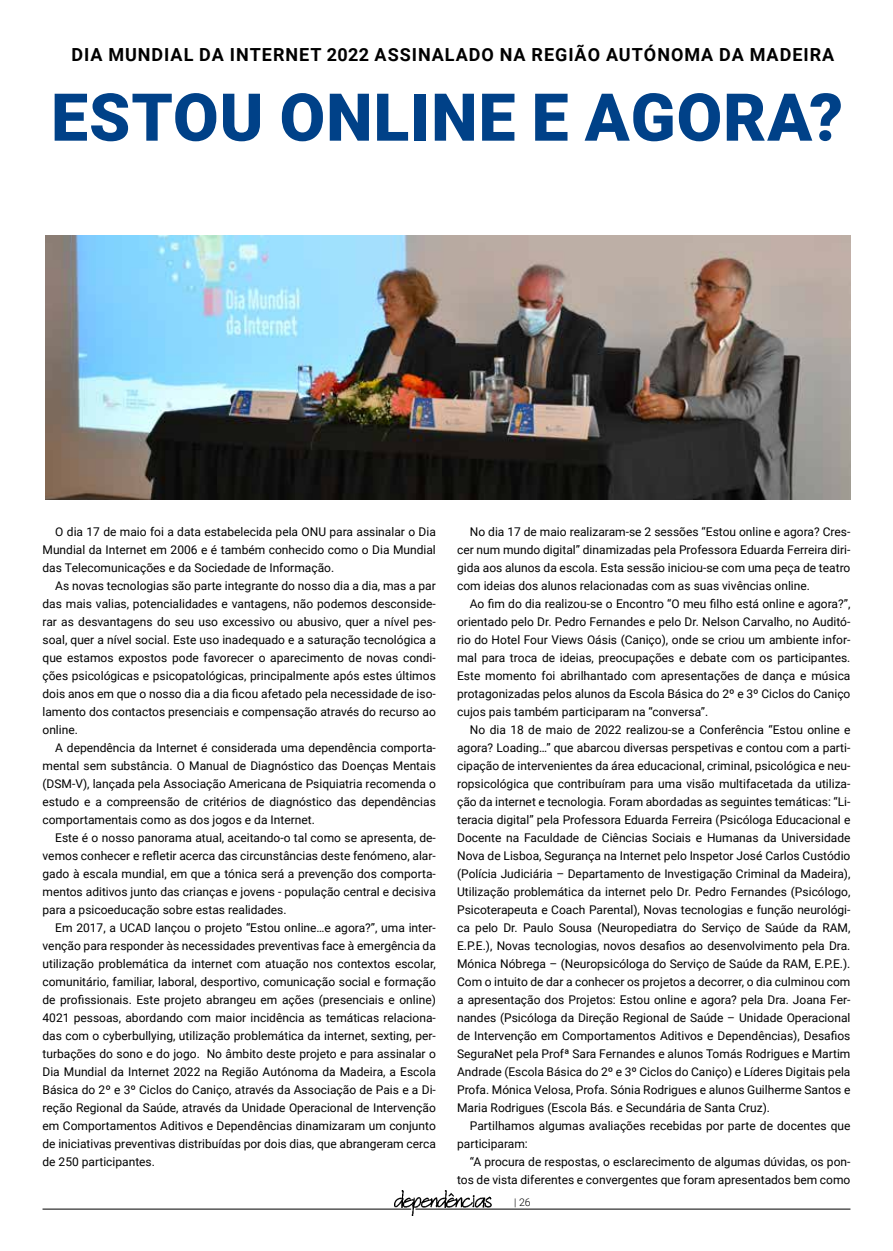
<style>
.page{position:relative;width:893px;height:1251px;background:#fff}
.page>*{position:absolute;margin:0;border:0;box-sizing:border-box;transform-origin:0 0}
.t1{font:900 66px "Roboto";letter-spacing:.015em;color:#004188}
.t2{font:700 18px "Roboto";letter-spacing:.055em;color:#000}
.t3{font:12px/18px "Roboto";color:#000;text-align:justify}
.t4{font:300 10.5px "Roboto";color:#000}
</style>
<div class="page">
<img style="left:387px;top:1190px;width:110px;height:25px">
<hr style="left:43px;top:1208px;width:368px;height:1px;background:#000">
<hr style="left:415px;top:1208px;width:435px;height:1px;background:#000">
<img style="left:46px;top:236px;width:804px;height:264px">
<h2 class="t2" style="left:71px;top:42px;width:764px">DIA MUNDIAL DA INTERNET 2022 ASSINALADO NA REGIÃO AUTÓNOMA DA MADEIRA</h2>
<h1 class="t1" style="left:51px;top:71px;width:793px">ESTOU ONLINE E AGORA?</h1>
<p class="t3" style="left:43px;top:522px;width:395px;text-indent:13px">O dia 17 de maio foi a data estabelecida pela ONU para assinalar o Dia Mundial da Internet em 2006 e é também conhecido como o Dia Mundial das Telecomunicações e da Sociedade de Informação.</p>
<p class="t3" style="left:43px;top:576px;width:395px;text-indent:13px">As novas tecnologias são parte integrante do nosso dia a dia, mas a par das mais valias, potencialidades e vantagens, não podemos desconside&shy;rar as desvantagens do seu uso excessivo ou abusivo, quer a nível pes&shy;soal, quer a nível social. Este uso inadequado e a saturação tecnológica a que estamos expostos pode favorecer o aparecimento de novas condi&shy;ções psicológicas e psicopatológicas, principalmente após estes últimos dois anos em que o nosso dia a dia ficou afetado pela necessidade de iso&shy;lamento dos contactos presenciais e compensação através do recurso ao online.</p>
<p class="t3" style="left:43px;top:738px;width:395px;text-indent:13px">A dependência da Internet é considerada uma dependência comporta&shy;mental sem substância. O Manual de Diagnóstico das Doenças Mentais (DSM-V), lançada pela Associação Americana de Psiquiatria recomenda o estudo e a compreensão de critérios de diagnóstico das dependências comportamentais como as dos jogos e da Internet.</p>
<p class="t3" style="left:43px;top:828px;width:395px;text-indent:13px">Este é o nosso panorama atual, aceitando-o tal como se apresenta, de&shy;vemos conhecer e refletir acerca das circunstâncias deste fenómeno, alar&shy;gado à escala mundial, em que a tónica será a prevenção dos comporta&shy;mentos aditivos junto das crianças e jovens - população central e decisiva para a psicoeducação sobre estas realidades.</p>
<p class="t3" style="left:43px;top:918px;width:395px;text-indent:13px">Em 2017, a UCAD lançou o projeto “Estou online…e agora?”, uma inter&shy;venção para responder às necessidades preventivas face à emergência da utilização problemática da internet com atuação nos contextos escolar, comunitário, familiar, laboral, desportivo, comunicação social e formação de profissionais. Este projeto abrangeu em ações (presenciais e online)<br>4021 pessoas, abordando com maior incidência as temáticas relaciona&shy;das com o cyberbullying, utilização problemática da internet, sexting, per&shy;turbações do sono e do jogo. No âmbito deste projeto e para assinalar o Dia Mundial da Internet 2022 na Região Autónoma da Madeira, a Escola Básica do 2º e 3º Ciclos do Caniço, através da Associação de Pais e a Di&shy;reção Regional da Saúde, através da Unidade Operacional de Intervenção em Comportamentos Aditivos e Dependências dinamizaram um conjunto de iniciativas preventivas distribuídas por dois dias, que abrangeram cerca de 250 participantes.</p>
<p class="t3" style="left:457px;top:522px;width:395px;text-indent:13px">No dia 17 de maio realizaram-se 2 sessões “Estou online e agora? Cres&shy;cer num mundo digital” dinamizadas pela Professora Eduarda Ferreira diri&shy;gida aos alunos da escola. Esta sessão iniciou-se com uma peça de teatro com ideias dos alunos relacionadas com as suas vivências online.</p>
<p class="t3" style="left:457px;top:594px;width:395px;text-indent:13px">Ao fim do dia realizou-se o Encontro “O meu filho está online e agora?”, orientado pelo Dr. Pedro Fernandes e pelo Dr. Nelson Carvalho, no Auditó&shy;rio do Hotel Four Views Oásis (Caniço), onde se criou um ambiente infor&shy;mal para troca de ideias, preocupações e debate com os participantes.<br>Este momento foi abrilhantado com apresentações de dança e música protagonizadas pelos alunos da Escola Básica do 2º e 3º Ciclos do Caniço cujos pais também participaram na “conversa”.</p>
<p class="t3" style="left:457px;top:720px;width:395px;text-indent:13px">No dia 18 de maio de 2022 realizou-se a Conferência “Estou online e agora? Loading…” que abarcou diversas perspetivas e contou com a parti&shy;cipação de intervenientes da área educacional, criminal, psicológica e neu&shy;ropsicológica que contribuíram para uma visão multifacetada da utiliza&shy;ção da internet e tecnologia. Foram abordadas as seguintes temáticas: “Li&shy;teracia digital” pela Professora Eduarda Ferreira (Psicóloga Educacional e Docente na Faculdade de Ciências Sociais e Humanas da Universidade Nova de Lisboa, Segurança na Internet pelo Inspetor José Carlos Custódio (Polícia Judiciária – Departamento de Investigação Criminal da Madeira), Utilização problemática da internet pelo Dr. Pedro Fernandes (Psicólogo, Psicoterapeuta e Coach Parental), Novas tecnologias e função neurológi&shy;ca pelo Dr. Paulo Sousa (Neuropediatra do Serviço de Saúde da RAM, E.P.E.), Novas tecnologias, novos desafios ao desenvolvimento pela Dra.<br>Mónica Nóbrega – (Neuropsicóloga do Serviço de Saúde da RAM, E.P.E.).<br>Com o intuito de dar a conhecer os projetos a decorrer, o dia culminou com a apresentação dos Projetos: Estou online e agora? pela Dra. Joana Fer&shy;nandes (Psicóloga da Direção Regional de Saúde – Unidade Operacional de Intervenção em Comportamentos Aditivos e Dependências), Desafios SeguraNet pela Profª Sara Fernandes e alunos Tomás Rodrigues e Martim Andrade (Escola Básica do 2º e 3º Ciclos do Caniço) e Líderes Digitais pela Profa. Mónica Velosa, Profa. Sónia Rodrigues e alunos Guilherme Santos e Maria Rodrigues (Escola Bás. e Secundária de Santa Cruz).</p>
<p class="t3" style="left:457px;top:1116px;width:395px;text-indent:13px">Partilhamos algumas avaliações recebidas por parte de docentes que participaram:</p>
<p class="t3" style="left:457px;top:1152px;width:395px;text-align:right">“A procura de respostas, o esclarecimento de algumas dúvidas, os pon&shy;tos de vista diferentes e convergentes que foram apresentados bem como</p>
<p class="t4" style="left:514px;top:1194px;width:18px">| 26</p>
</div>
